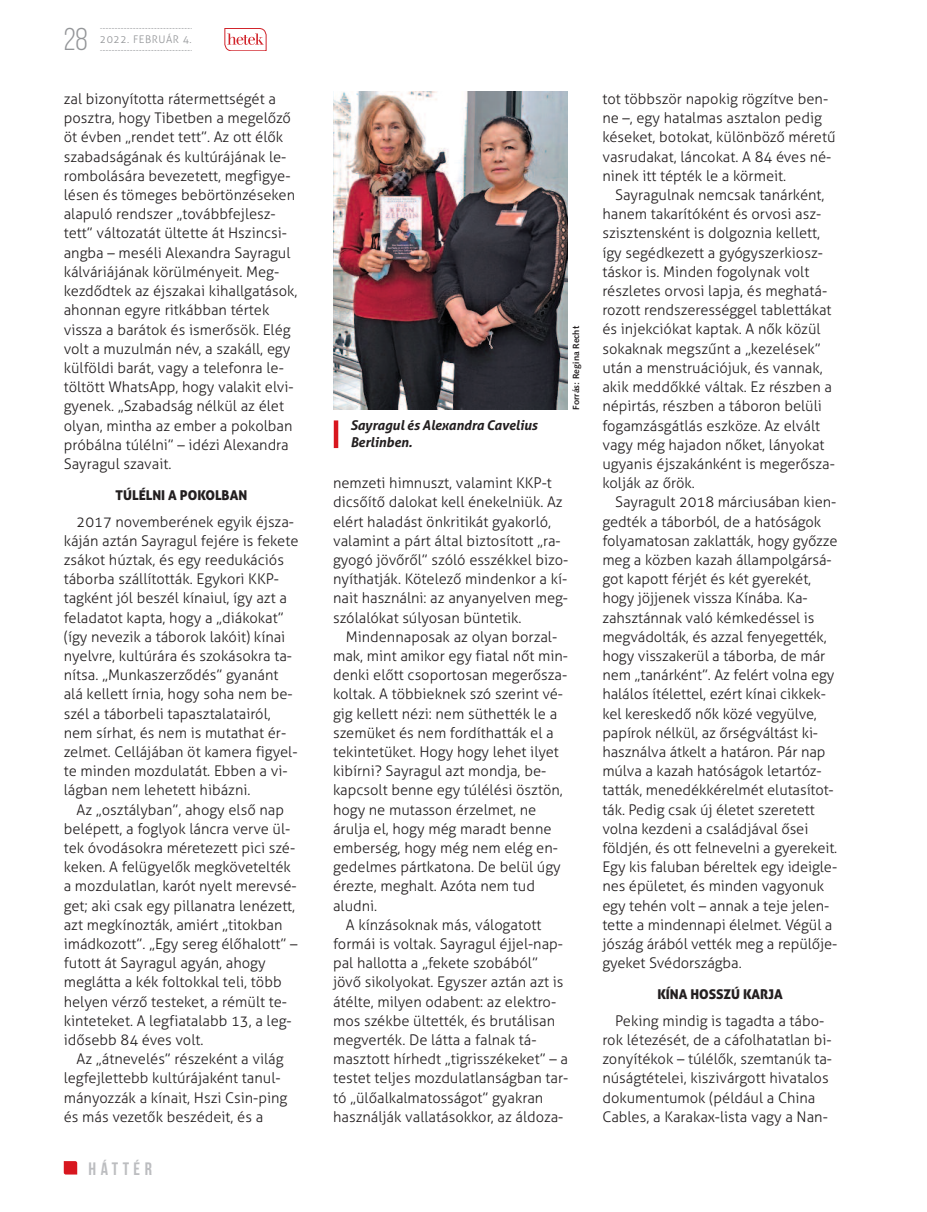
<style>
.page{position:relative;width:927px;height:1212px;background:#fff}
.page>*{position:absolute;margin:0;border:0;box-sizing:border-box;transform-origin:0 0}
.t1{font:31.5px "Bebas Neue";color:#939598}
.t2{font:700 18px "Bebas Neue";letter-spacing:.25em;color:#bcbdc0}
.t3{font:300 14.7px/19.2px "Aller";color:#231f20}
.t4{font:italic 700 13.5px/16.5px "Aller";letter-spacing:-.01em;color:#231f20}
.t5{font:13.5px "Aller Display";color:#231f20}
.t6{font:300 10.5px "Aller";letter-spacing:.05em;color:#939598}
.t7{font:9px "Humanist 531 Bold BT";color:#231f20}
</style>
<div class="page">
<svg style="left:100px;top:28px;width:92px;height:1px"></svg>
<svg style="left:100px;top:50px;width:92px;height:1px"></svg>
<svg style="left:225px;top:28px;width:41px;height:23px"></svg>
<svg style="left:64px;top:1161px;width:13px;height:13px"></svg>
<img style="left:334px;top:91px;width:233px;height:318px">
<hr style="left:334px;top:420px;width:4px;height:28px;background:#d8171f">
<h1 class="t1" style="left:64px;top:21px;width:26px">28</h1>
<p class="t6" style="left:100px;top:33px;width:93px">2022. febrUár 4.</p>
<p class="t3" style="left:64px;top:89px;width:235px">zal bizonyította rátermettségét a posztra, hogy Tibetben a megelőző öt évben „rendet tett”. Az ott élők szabadságának és kultúrájának le&shy;rombolására bevezetett, megfigye&shy;lésen és tömeges bebörtönzéseken alapuló rendszer „továbbfejlesz&shy;tett” változatát ültette át Hszincsi&shy;angba – meséli Alexandra Sayragul kálváriájának körülményeit. Meg&shy;kezdődtek az éjszakai kihallgatások, ahonnan egyre ritkábban tértek vissza a barátok és ismerősök. elég volt a muzulmán név, a szakáll, egy külföldi barát, vagy a telefonra le&shy;töltött WhatsApp, hogy valakit elvi&shy;gyenek. „Szabadság nélkül az élet olyan, mintha az ember a pokolban próbálna túlélni” – idézi Alexandra Sayragul szavait.</p>
<p class="t5" style="left:116px;top:486px;width:133px">TÚLÉLNI A POKOLBAN</p>
<p class="t3" style="left:64px;top:512px;width:236px;text-indent:13px">2017 novemberének egyik éjsza&shy;káján aztán Sayragul fejére is fekete zsákot húztak, és egy reedukációs táborba szállították. egykori KKP&shy;tagként jól beszél kínaiul, így azt a feladatot kapta, hogy a „diákokat” (így nevezik a táborok lakóit) kínai nyelvre, kultúrára és szokásokra ta&shy;nítsa. „Munkaszerződés” gyanánt alá kellett írnia, hogy soha nem be&shy;szél a táborbeli tapasztalatairól, nem sírhat, és nem is mutathat ér&shy;zelmet. Cellájában öt kamera figyel&shy;te minden mozdulatát. ebben a vi&shy;lágban nem lehetett hibázni.</p>
<p class="t3" style="left:64px;top:800px;width:235px;text-indent:13px">Az „osztályban”, ahogy első nap belépett, a foglyok láncra verve ül&shy;tek óvodásokra méretezett pici szé&shy;keken. A felügyelők megkövetelték a mozdulatlan, karót nyelt merevsé&shy;get; aki csak egy pillanatra lenézett, azt megkínozták, amiért „titokban imádkozott”. „egy sereg élőhalott” – futott át Sayragul agyán, ahogy meglátta a kék foltokkal teli, több helyen vérző testeket, a rémült te&shy;kinteteket. A legfiatalabb 13, a leg&shy;idősebb 84 éves volt.</p>
<p class="t3" style="left:64px;top:1049px;width:225px;text-indent:13px">Az „átnevelés” részeként a világ legfejlettebb kultúrájaként tanul&shy;mányozzák a kínait, Hszi Csin-ping és más vezetők beszédeit, és a</p>
<p class="t2" style="left:88px;top:1158px;width:65px">háttér</p>
<p class="t4" style="left:351px;top:417px;width:188px">Sayragul és Alexandra Cavelius<br>Berlinben.</p>
<p class="t7" style="left:571px;top:409px;width:85px;rotate:-90deg">Forrás: Regina Recht</p>
<p class="t3" style="left:333px;top:473px;width:237px">nemzeti himnuszt, valamint KKP-t dicsőítő dalokat kell énekelniük. Az elért haladást önkritikát gyakorló, valamint a párt által biztosított „ra&shy;gyogó jövőről” szóló esszékkel bizo&shy;nyíthatják. Kötelező mindenkor a kí&shy;nait használni: az anyanyelven meg&shy;szólalókat súlyosan büntetik.</p>
<p class="t3" style="left:346px;top:627px;width:213px">Mindennaposak az olyan borzal-</p>
<p class="t3" style="left:333px;top:646px;width:236px">mak, mint amikor egy fiatal nőt min-</p>
<p class="t3" style="left:333px;top:665px;width:236px">denki előtt csoportosan megerősza-</p>
<p class="t3" style="left:333px;top:684px;width:231px">koltak. A többieknek szó szerint vé-</p>
<p class="t3" style="left:333px;top:704px;width:226px">gig kellett nézi: nem süthették le a</p>
<p class="t3" style="left:333px;top:723px;width:222px">szemüket és nem fordíthatták el a</p>
<p class="t3" style="left:333px;top:742px;width:227px">tekintetüket. Hogy hogy lehet ilyet</p>
<p class="t3" style="left:333px;top:761px;width:215px">kibírni? Sayragul azt mondja, be-</p>
<p class="t3" style="left:333px;top:780px;width:231px">kapcsolt benne egy túlélési ösztön,</p>
<p class="t3" style="left:333px;top:800px;width:205px">hogy ne mutasson érzelmet, ne</p>
<p class="t3" style="left:333px;top:819px;width:220px">árulja el, hogy még maradt benne</p>
<p class="t3" style="left:333px;top:838px;width:226px">emberség, hogy még nem elég en-</p>
<p class="t3" style="left:333px;top:857px;width:229px">gedelmes pártkatona. De belül úgy</p>
<p class="t3" style="left:333px;top:876px;width:203px">érezte, meghalt. Azóta nem tud</p>
<p class="t3" style="left:333px;top:896px;width:46px">aludni.</p>
<p class="t3" style="left:346px;top:915px;width:197px">A kínzásoknak más, válogatott</p>
<p class="t3" style="left:333px;top:934px;width:232px">formái is voltak. Sayragul éjjel-nap-</p>
<p class="t3" style="left:333px;top:953px;width:206px">pal hallotta a „fekete szobából”</p>
<p class="t3" style="left:333px;top:972px;width:232px">jövő sikolyokat. egyszer aztán azt is</p>
<p class="t3" style="left:333px;top:992px;width:225px">átélte, milyen odabent: az elektro-</p>
<p class="t3" style="left:333px;top:1011px;width:223px">mos székbe ültették, és brutálisan</p>
<p class="t3" style="left:333px;top:1030px;width:205px">megverték. De látta a falnak tá-</p>
<p class="t3" style="left:333px;top:1049px;width:236px">masztott hírhedt „tigrisszékeket” – a</p>
<p class="t3" style="left:333px;top:1068px;width:237px">testet teljes mozdulatlanságban tar-</p>
<p class="t3" style="left:333px;top:1088px;width:212px">tó „ülőalkalmatosságot” gyakran</p>
<p class="t3" style="left:333px;top:1107px;width:232px">használják vallatásokkor, az áldoza-</p>
<p class="t3" style="left:602px;top:89px;width:235px">tot többször napokig rögzítve ben&shy;ne –, egy hatalmas asztalon pedig késeket, botokat, különböző méretű vasrudakat, láncokat. A 84 éves né&shy;ninek itt tépték le a körmeit.</p>
<p class="t3" style="left:602px;top:185px;width:234px;text-indent:13px">Sayragulnak nemcsak tanárként, hanem takarítóként és orvosi asz&shy;szisztensként is dolgoznia kellett, így segédkezett a gyógyszerkiosz&shy;táskor is. Minden fogolynak volt részletes orvosi lapja, és meghatá&shy;rozott rendszerességgel tablettákat és injekciókat kaptak. A nők közül sokaknak megszűnt a „kezelések” után a menstruációjuk, és vannak, akik meddőkké váltak. ez részben a népirtás, részben a táboron belüli fogamzásgátlás eszköze. Az elvált vagy még hajadon nőket, lányokat ugyanis éjszakánként is megerősza&shy;kolják az őrök.</p>
<p class="t3" style="left:602px;top:492px;width:237px;text-indent:13px">Sayragult 2018 márciusában kien&shy;gedték a táborból, de a hatóságok folyamatosan zaklatták, hogy győzze meg a közben kazah állampolgársá&shy;got kapott férjét és két gyerekét, hogy jöjjenek vissza Kínába. Ka&shy;zahsztánnak való kémkedéssel is megvádolták, és azzal fenyegették, hogy visszakerül a táborba, de már nem „tanárként”. Az felért volna egy halálos ítélettel, ezért kínai cikkek&shy;kel kereskedő nők közé vegyülve, papírok nélkül, az őrségváltást ki&shy;használva átkelt a határon. Pár nap múlva a kazah hatóságok letartóz&shy;tatták, menedékkérelmét elutasítot&shy;ták. Pedig csak új életet szeretett volna kezdeni a családjával ősei földjén, és ott felnevelni a gyerekeit. egy kis faluban béreltek egy ideigle&shy;nes épületet, és minden vagyonuk egy tehén volt – annak a teje jelen&shy;tette a mindennapi élelmet. Végül a jószág árából vették meg a repülője&shy;gyeket Svédországba.</p>
<p class="t5" style="left:657px;top:985px;width:127px">KÍNA HOSSZÚ KARJA</p>
<p class="t3" style="left:602px;top:1011px;width:231px;text-indent:13px">Peking mindig is tagadta a tábo&shy;rok létezését, de a cáfolhatatlan bi&shy;zonyítékok – túlélők, szemtanúk ta&shy;núságtételei, kiszivárgott hivatalos dokumentumok (például a China Cables, a Karakax-lista vagy a Nan-</p>
</div>
